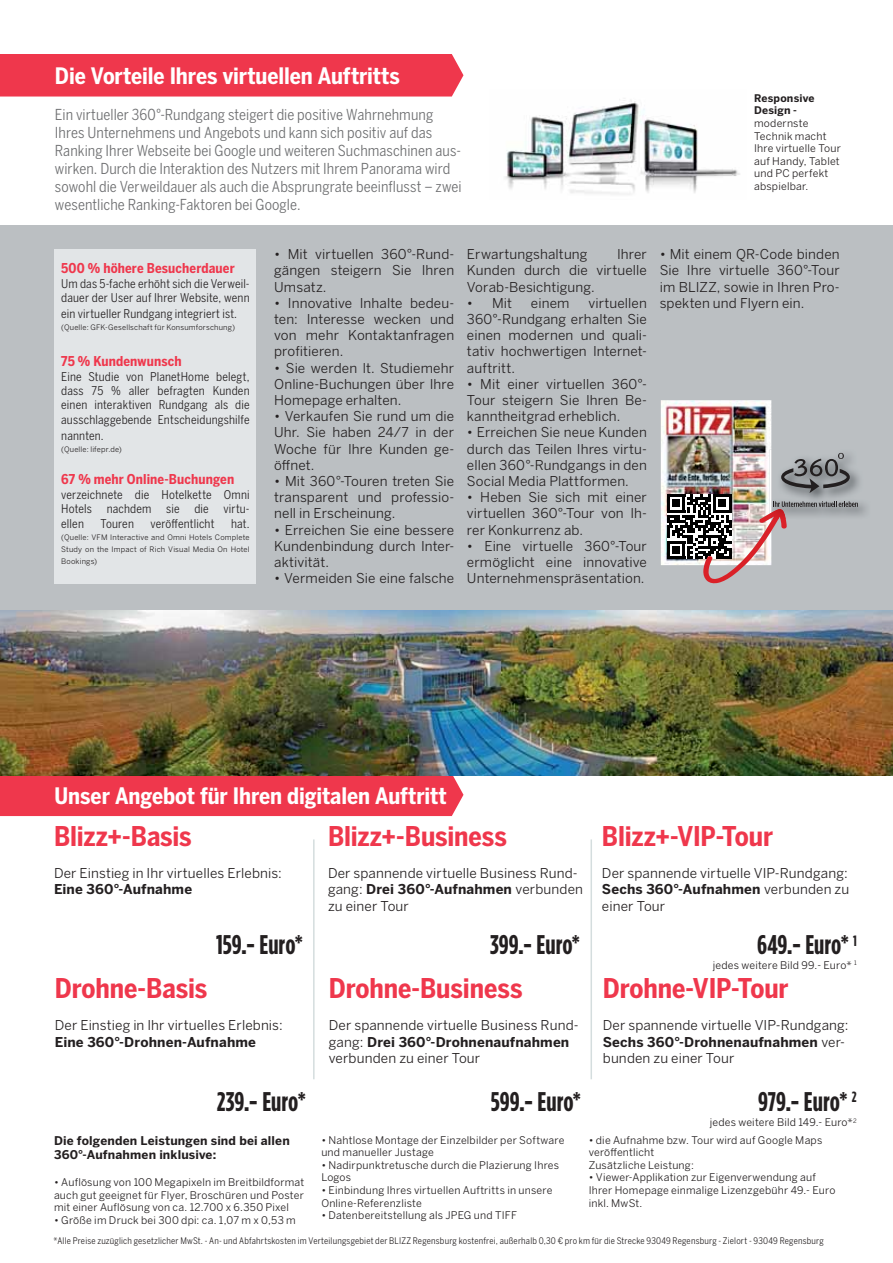
<style>
.page{position:relative;width:893px;height:1263px;background:#fff}
.page>*{position:absolute;margin:0;border:0;box-sizing:border-box;transform-origin:0 0}
.t1{font:700 27px "Benton Sans Cond";letter-spacing:-.005em;color:#ef374c}
.t2{font:700 27px "Gotham Condensed";color:#231f20}
.t3{font:700 22.5px "Benton Sans Cond";letter-spacing:-.005em;color:#fff}
.t4{font:15px/18px "Benton Sans Cond";letter-spacing:.005em;color:#6d6e70}
.t5{font:13.5px/16.2px "Benton Sans";letter-spacing:.01em;color:#231f20;text-align:justify}
.t6{font:700 13.5px "Benton Sans Cond";letter-spacing:.01em;color:#ef374c}
.t7{font:700 13.5px "Benton Sans";letter-spacing:.01em;color:#231f20}
.t8{font:12px/14.4px "Benton Sans Cond";letter-spacing:.015em;color:#231f20;text-align:justify}
.t9{font:700 12px/14.4px "Benton Sans";letter-spacing:.015em;color:#231f20}
.t10{font:10.5px/12.6px "Benton Sans";letter-spacing:.02em;color:#231f20}
.t11{font:700 10.5px/12px "Benton Sans";letter-spacing:.02em;color:#231f20}
.t12{font:9px "Benton Sans Cond";letter-spacing:.025em;color:#231f20}
.t13{font:7.5px/12px "Benton Sans";letter-spacing:.025em;color:#231f20;text-align:justify}
.s1{font-weight:700}
</style>
<div class="page">
<div style="left:0;top:225px;width:893px;height:385px;background:#bbbfc2"></div>
<div style="left:0;top:54px;width:463px;height:43px;background:#ef374c"></div>
<img style="left:505px;top:98px;width:235px;height:97px">
<div style="left:0;top:775px;width:463px;height:41px;background:#ef374c"></div>
<hr style="left:313px;top:839px;width:2px;height:240px;background:#d4ddde">
<hr style="left:590px;top:839px;width:2px;height:240px;background:#d4ddde">
<img style="left:0;top:610px;width:893px;height:165px">
<div style="left:54px;top:249px;width:202px;height:334px;background:#e2e5e7"></div>
<img style="left:661px;top:400px;width:110px;height:165px">
<img style="left:770px;top:449px;width:96px;height:67px">
<img style="left:667px;top:453px;width:191px;height:131px">
<h2 class="t3" style="left:55px;top:65px;width:347px">Die Vorteile Ihres virtuellen Auftritts</h2>
<p class="t4" style="left:55px;top:107px;width:408px">Ein virtueller 360°-Rundgang steigert die positive Wahrnehmung Ihres Unternehmens und Angebots und kann sich positiv auf das Ranking Ihrer Webseite bei Google und weiteren Suchmaschinen aus&shy;wirken. Durch die Interaktion des Nutzers mit Ihrem Panorama wird sowohl die Verweildauer als auch die Absprungrate beeinflusst – zwei wesentliche Ranking-Faktoren bei Google.</p>
<p class="t11" style="left:754px;top:93px;width:62px">Responsive<br>Design -</p>
<p class="t10" style="left:754px;top:118px;width:88px">modernste<br>Technik macht<br>Ihre virtuelle Tour auf Handy, Tablet und PC perfekt abspielbar.</p>
<p class="t6" style="left:61px;top:262px;width:175px">500 % höhere Besucherdauer</p>
<p class="t8" style="left:61px;top:277px;width:190px">Um das 5-fache erhöht sich die Verweil&shy;dauer der User auf Ihrer Website, wenn</p>
<p class="t8" style="left:61px;top:307px;width:177px">ein virtueller Rundgang integriert ist.</p>
<p class="t13" style="left:61px;top:322px;width:175px">(Quelle: GFK-Gesellschaft für Konsumforschung)</p>
<p class="t6" style="left:61px;top:355px;width:122px">75 % Kundenwunsch</p>
<p class="t8" style="left:61px;top:370px;width:190px">Eine Studie von PlanetHome belegt, dass 75 % aller befragten Kunden einen interaktiven Rundgang als die ausschlaggebende Entscheidungshilfe</p>
<p class="t8" style="left:61px;top:429px;width:44px">nannten.</p>
<p class="t13" style="left:61px;top:444px;width:62px">(Quelle: lifepr.de)</p>
<p class="t6" style="left:61px;top:473px;width:174px">67 % mehr Online-Buchungen</p>
<p class="t8" style="left:61px;top:488px;width:190px">verzeichnete die Hotelkette Omni Hotels nachdem sie die virtu&shy;ellen</p>
<p class="t8" style="left:101px;top:517px;width:35px">Touren</p>
<p class="t8" style="left:151px;top:517px;width:65px">veröffentlicht</p>
<p class="t8" style="left:231px;top:517px;width:20px">hat.</p>
<p class="t13" style="left:61px;top:531px;width:190px">(Quelle: VFM Interactive and Omni Hotels Complete Study on the Impact of Rich Visual Media On Hotel Bookings)</p>
<p class="t5" style="left:274px;top:247px;width:182px">• Mit virtuellen 360°-Rund&shy;gängen steigern Sie Ihren Umsatz.</p>
<p class="t5" style="left:274px;top:296px;width:182px">• Innovative Inhalte bedeu&shy;ten: Interesse wecken und von mehr Kontaktanfragen profitieren.</p>
<p class="t5" style="left:274px;top:360px;width:181px">• Sie werden lt. Studiemehr Online-Buchungen über Ihre Homepage erhalten.</p>
<p class="t5" style="left:274px;top:409px;width:181px">• Verkaufen Sie rund um die Uhr. Sie haben 24/7 in der Woche für Ihre Kunden ge&shy;öffnet.</p>
<p class="t5" style="left:274px;top:474px;width:182px">• Mit 360°-Touren treten Sie transparent und professio&shy;nell in Erscheinung.</p>
<p class="t5" style="left:274px;top:522px;width:182px">• Erreichen Sie eine bessere Kundenbindung durch Inter&shy;aktivität.</p>
<p class="t5" style="left:274px;top:571px;width:182px">• Vermeiden Sie eine falsche</p>
<p class="t5" style="left:467px;top:247px;width:181px;text-indent:150px">Ihrer Kunden durch die virtuelle Vorab-Besichtigung.</p>
<p class="t5" style="left:467px;top:296px;width:47px">• Mit</p>
<p class="t5" style="left:531px;top:296px;width:40px">einem</p>
<p class="t5" style="left:467px;top:247px;width:122px">Erwartungshaltung</p>
<p class="t5" style="left:467px;top:296px;width:182px;text-indent:121px">virtuellen 360°-Rundgang erhalten Sie einen modernen und quali&shy;tativ hochwertigen Internet&shy;auftritt.</p>
<p class="t5" style="left:467px;top:377px;width:182px">• Mit einer virtuellen 360°- Tour steigern Sie Ihren Be&shy;kanntheitgrad erheblich.</p>
<p class="t5" style="left:467px;top:425px;width:182px">• Erreichen Sie neue Kunden durch das Teilen Ihres virtu&shy;ellen 360°-Rundgangs in den Social Media Plattformen.</p>
<p class="t5" style="left:467px;top:490px;width:182px">• Heben Sie sich mit einer virtuellen 360°-Tour von Ih&shy;rer Konkurrenz ab.</p>
<p class="t5" style="left:467px;top:539px;width:182px">• Eine virtuelle 360°-Tour ermöglicht eine innovative Unternehmenspräsentation.</p>
<p class="t5" style="left:660px;top:247px;width:182px">• Mit einem QR-Code binden Sie Ihre virtuelle 360°-Tour im BLIZZ, sowie in Ihren Pro&shy;spekten und Flyern ein.</p>
<h2 class="t3" style="left:55px;top:785px;width:394px">Unser Angebot für Ihren digitalen Auftritt</h2>
<h1 class="t1" style="left:54px;top:823px;width:139px">Blizz+-Basis</h1>
<p class="t5" style="left:54px;top:866px;width:229px">Der Einstieg in Ihr virtuelles Erlebnis:</p>
<p class="t7" style="left:54px;top:883px;width:140px">Eine 360°-Aufnahme</p>
<h1 class="t1" style="left:328px;top:823px;width:181px">Blizz+-Business</h1>
<p class="t5" style="left:328px;top:866px;width:257px;text-align:left">Der spannende virtuelle Business Rund&shy;gang: <span class="s1">Drei 360°-Aufnahmen</span> verbunden zu einer Tour</p>
<h1 class="t2" style="left:490px;top:932px;width:92px">399.- Euro*</h1>
<h1 class="t2" style="left:216px;top:932px;width:88px">159.- Euro*</h1>
<h1 class="t1" style="left:55px;top:975px;width:154px">Drohne-Basis</h1>
<p class="t5" style="left:55px;top:1018px;width:229px">Der Einstieg in Ihr virtuelles Erlebnis:</p>
<p class="t7" style="left:55px;top:1035px;width:203px">Eine 360°-Drohnen-Aufnahme</p>
<h1 class="t2" style="left:217px;top:1089px;width:90px">239.- Euro*</h1>
<h1 class="t1" style="left:329px;top:975px;width:195px">Drohne-Business</h1>
<p class="t5" style="left:329px;top:1018px;width:251px;text-align:left">Der spannende virtuelle Business Rund&shy;gang: <span class="s1">Drei 360°-Drohnenaufnahmen </span>verbunden zu einer Tour</p>
<h1 class="t2" style="left:491px;top:1089px;width:92px">599.- Euro*</h1>
<h1 class="t1" style="left:602px;top:823px;width:173px">Blizz+-VIP-Tour</h1>
<p class="t5" style="left:602px;top:866px;width:249px">Der spannende virtuelle VIP-Rundgang:<br><span class="s1">Sechs 360°-Aufnahmen</span> verbunden zu einer Tour</p>
<h1 class="t2" style="left:757px;top:932px;width:101px">649.- Euro* <sup>1</sup></h1>
<p class="t10" style="left:713px;top:959px;width:145px">jedes weitere Bild 99.- Euro* <sup>1</sup></p>
<h1 class="t1" style="left:603px;top:975px;width:187px">Drohne-VIP-Tour</h1>
<p class="t5" style="left:603px;top:1018px;width:247px;text-align:left">Der spannende virtuelle VIP-Rundgang:<br><span class="s1">Sechs 360°-Drohnenaufnahmen</span> ver&shy;bunden zu einer Tour</p>
<h1 class="t2" style="left:758px;top:1089px;width:100px">979.- Euro* <sup>2</sup></h1>
<p class="t10" style="left:710px;top:1117px;width:148px">jedes weitere Bild 149.- Euro*<sup>2</sup></p>
<p class="t9" style="left:54px;top:1134px;width:237px">Die folgenden Leistungen sind bei allen<br>360°-Aufnahmen inklusive:</p>
<p class="t10" style="left:54px;top:1177px;width:252px;text-align:justify">• Auflösung von 100 Megapixeln im Breitbildformat auch gut geeignet für Flyer, Broschüren und Poster mit einer Auflösung von ca. 12.700 x 6.350 Pixel</p>
<p class="t10" style="left:54px;top:1214px;width:243px">• Größe im Druck bei 300 dpi: ca. 1,07 m x 0,53 m</p>
<p class="t10" style="left:321px;top:1134px;width:245px">• Nahtlose Montage der Einzelbilder per Software und manueller Justage</p>
<p class="t10" style="left:321px;top:1159px;width:239px">• Nadirpunktretusche durch die Plazierung Ihres<br>Logos</p>
<p class="t10" style="left:321px;top:1184px;width:233px">• Einbindung Ihres virtuellen Auftritts in unsere<br>Online-Referenzliste</p>
<p class="t10" style="left:321px;top:1210px;width:197px">• Datenbereitstellung als JPEG und TIFF</p>
<p class="t10" style="left:589px;top:1134px;width:235px">• die Aufnahme bzw. Tour wird auf Google Maps veröffentlicht<br>Zusätzliche Leistung:</p>
<p class="t10" style="left:589px;top:1172px;width:248px">• Viewer-Applikation zur Eigenverwendung auf<br>Ihrer Homepage einmalige Lizenzgebühr 49.- Euro inkl. MwSt.</p>
<p class="t12" style="left:54px;top:1236px;width:772px">*Alle Preise zuzüglich gesetzlicher MwSt. - An- und Abfahrtskosten im Verteilungsgebiet der BLIZZ Regensburg kostenfrei, außerhalb 0,30 € pro km für die Strecke 93049 Regensburg - Zielort - 93049 Regensburg</p>
</div>
